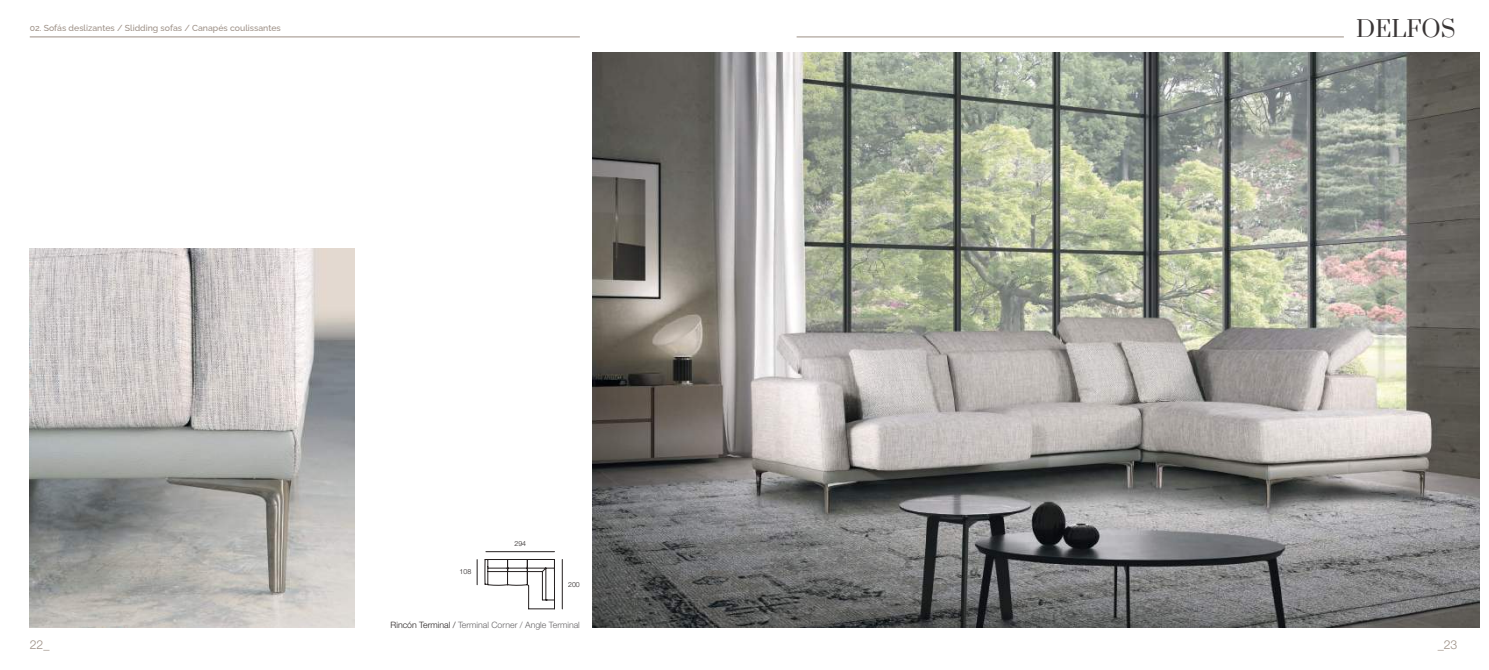
<style>
.page{position:relative;width:1489px;height:670px;background:#fff}
.page>*{position:absolute;margin:0;border:0;box-sizing:border-box;transform-origin:0 0}
.t1{font:22.31px "Prata";color:#393535}
.t2{font:300 12.25px "Helvetica Neue LT Std";color:#9c8f85}
.t3{font:500 8.75px "Raleway";color:#9c8f85}
.t4{font:300 8.75px "Helvetica Neue LT Std";color:#656365}
.t5{font:300 7px "Helvetica Neue LT Std";color:#241f1f}
.s1{color:#241f1f}
</style>
<div class="page">
<img style="left:30px;top:248px;width:325px;height:380px">
<img style="left:592px;top:52px;width:886px;height:576px">
<hr style="left:30px;top:37px;width:550px;height:1px;background:#9c8f85">
<hr style="left:562px;top:559px;width:1px;height:50px;background:#241f1f">
<svg style="left:477px;top:559px;width:1px;height:25px"></svg>
<hr style="left:486px;top:551px;width:68px;height:1px;background:#241f1f">
<svg style="left:484px;top:559px;width:71px;height:50px"></svg>
<hr style="left:796px;top:37px;width:547px;height:1px;background:#9c8f85">
<p class="t3" style="left:30px;top:21px;width:252px">02. Sofás deslizantes / Slidding sofas / Canapés coulissantes</p>
<h1 class="t1" style="left:1356px;top:10px;width:101px">DELFOS</h1>
<p class="t5" style="left:459px;top:567px;width:13px">108</p>
<p class="t5" style="left:514px;top:539px;width:13px">294</p>
<p class="t5" style="left:568px;top:580px;width:13px">200</p>
<p class="t4" style="left:390px;top:619px;width:191px"><span class="s1">Rincón Terminal /</span> Terminal Corner / Angle Terminal</p>
<h2 class="t2" style="left:30px;top:637px;width:21px">22_</h2>
<h2 class="t2" style="left:1437px;top:637px;width:21px">_23</h2>
</div>
